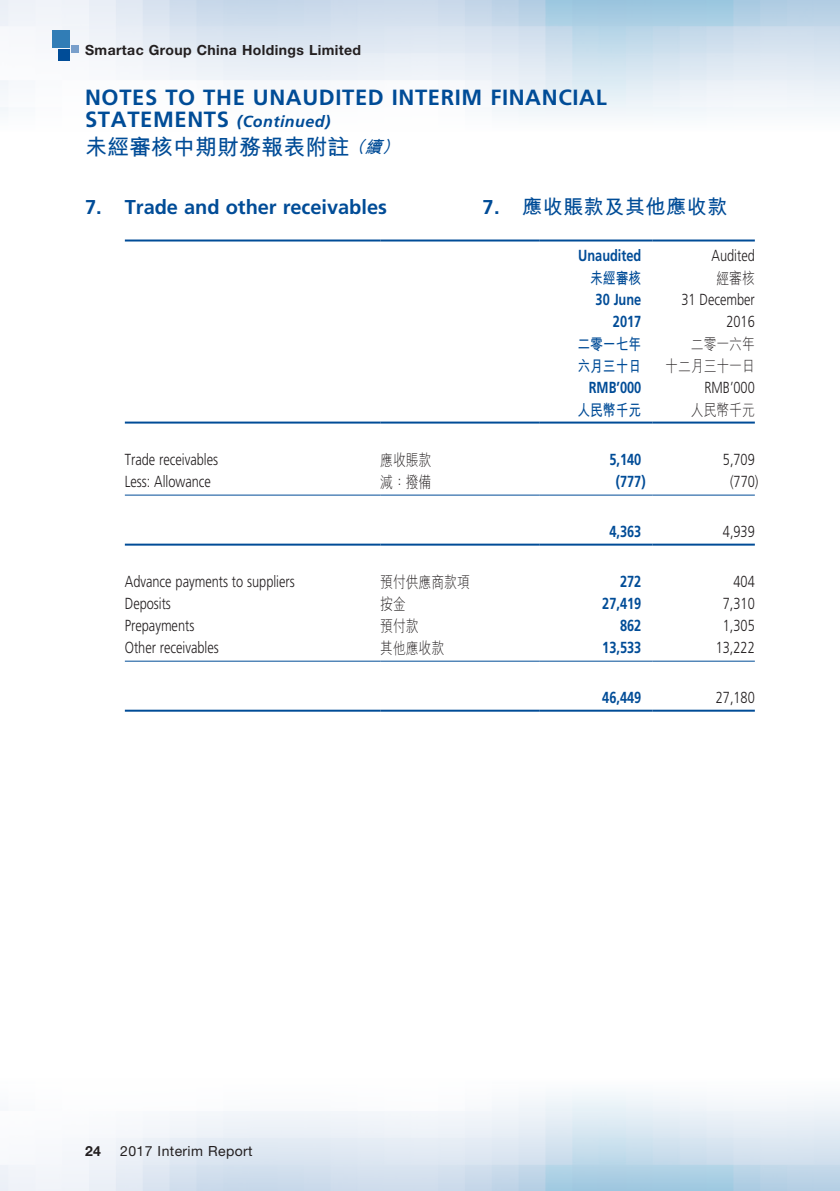
<style>
.page{position:relative;width:840px;height:1191px;background:#fff}
.page>*{position:absolute;margin:0;border:0;box-sizing:border-box;transform-origin:0 0}
.t1{font:700 22px "Frutiger LT Std";letter-spacing:.03em;color:#004c97}
.t2{font:700 22px "M Hei HK";color:#004c97}
.t3{font:700 20px "Frutiger LT Std";color:#004c97}
.t4{font:700 20px "M Hei HK";letter-spacing:.03em;color:#004c97}
.t5{font:300 16px "Frutiger LT Std";color:#231f20;scale:.8 1}
.t6{font:700 16px "Frutiger LT Std";color:#004c97;scale:.8 1}
.t7{font:300 16px/22px "M Hei HK";color:#231f20;text-align:right;scale:.8 1}
.t8{font:italic 700 16px "Frutiger LT Std";letter-spacing:.03em;color:#004c97}
.t9{font:700 16px/22px "M Hei HK";color:#004c97;scale:.8 1}
.t10{font:700 14px "Helvetica Neue LT Std";letter-spacing:.03em;color:#231f20}
.t11{font:14px "Helvetica Neue LT Std";letter-spacing:.03em;color:#231f20}
.s1{font-style:normal;font-size:22px}
.s2{font-style:italic;font-size:17px}
.s3{font-family:"Frutiger LT Std"}
</style>
<div class="page">
<img style="left:0;top:0;width:839px;height:117px">
<div style="left:52px;top:31px;width:17px;height:17px;background:#317db6"></div>
<div style="left:71px;top:45px;width:8px;height:8px;background:#789fcb"></div>
<div style="left:58px;top:49px;width:11px;height:12px;background:#004c97"></div>
<hr style="left:125px;top:239px;width:255px;height:2px;background:#004c97">
<hr style="left:380px;top:239px;width:159px;height:2px;background:#004c97">
<hr style="left:539px;top:239px;width:113px;height:2px;background:#004c97">
<hr style="left:652px;top:239px;width:102px;height:2px;background:#004c97">
<hr style="left:125px;top:421px;width:255px;height:2px;background:#004c97">
<hr style="left:380px;top:421px;width:159px;height:2px;background:#004c97">
<hr style="left:539px;top:421px;width:113px;height:2px;background:#004c97">
<hr style="left:652px;top:421px;width:102px;height:2px;background:#004c97">
<hr style="left:125px;top:494px;width:255px;height:1px;background:#004c97">
<hr style="left:380px;top:494px;width:159px;height:1px;background:#004c97">
<hr style="left:539px;top:494px;width:113px;height:1px;background:#004c97">
<hr style="left:652px;top:494px;width:102px;height:1px;background:#004c97">
<hr style="left:125px;top:543px;width:255px;height:2px;background:#004c97">
<hr style="left:380px;top:543px;width:159px;height:2px;background:#004c97">
<hr style="left:539px;top:543px;width:113px;height:2px;background:#004c97">
<hr style="left:652px;top:543px;width:102px;height:2px;background:#004c97">
<hr style="left:125px;top:660px;width:255px;height:1px;background:#004c97">
<hr style="left:380px;top:660px;width:159px;height:1px;background:#004c97">
<hr style="left:539px;top:660px;width:113px;height:1px;background:#004c97">
<hr style="left:652px;top:660px;width:102px;height:1px;background:#004c97">
<hr style="left:125px;top:709px;width:255px;height:2px;background:#004c97">
<hr style="left:380px;top:709px;width:159px;height:2px;background:#004c97">
<hr style="left:539px;top:709px;width:113px;height:2px;background:#004c97">
<hr style="left:652px;top:709px;width:102px;height:2px;background:#004c97">
<p class="t10" style="left:85px;top:42px;width:277px">Smartac Group China Holdings Limited</p>
<h1 class="t1" style="left:85px;top:84px;width:522px">NOTES TO THE UNAUDITED INTERIM FINANCIAL</h1>
<p class="t8" style="left:85px;top:112px;width:246px"><span class="s1">STATEMENTS</span> (Continued)</p>
<h1 class="t2" style="left:85px;top:131px;width:321px">未經審核中期財務報表附註<span class="s2">（續）</span></h1>
<p class="t3" style="left:85px;top:195px;width:303px">7. Trade and other receivables</p>
<p class="t4" style="left:482px;top:192px;width:246px"><span class="s3">7.</span> 應收賬款及其他應收款</p>
<p class="t6" style="left:578px;top:246px;width:80px">Unaudited</p>
<p class="t5" style="left:711px;top:246px;width:56px">Audited</p>
<p class="t9" style="left:590px;top:265px;width:65px">未經審核</p>
<p class="t7" style="left:716px;top:266px;width:49px">經審核</p>
<p class="t6" style="left:595px;top:290px;width:59px">30 June</p>
<p class="t5" style="left:681px;top:290px;width:93px">31 December</p>
<p class="t6" style="left:612px;top:312px;width:37px">2017</p>
<p class="t5" style="left:726px;top:312px;width:37px">2016</p>
<p class="t9" style="left:577px;top:331px;width:81px">二零一七年六月三十日</p>
<p class="t7" style="left:665px;top:332px;width:113px">二零一六年<br>十二月三十一日</p>
<p class="t6" style="left:588px;top:378px;width:67px">RMB’000</p>
<p class="t5" style="left:704px;top:378px;width:64px">RMB’000</p>
<p class="t9" style="left:577px;top:397px;width:81px">人民幣千元</p>
<p class="t7" style="left:690px;top:398px;width:81px">人民幣千元</p>
<p class="t5" style="left:125px;top:450px;width:118px">Trade receivables</p>
<p class="t7" style="left:380px;top:448px;width:65px">應收賬款</p>
<p class="t6" style="left:609px;top:450px;width:41px">5,140</p>
<p class="t5" style="left:722px;top:450px;width:41px">5,709</p>
<p class="t5" style="left:125px;top:472px;width:109px">Less: Allowance</p>
<p class="t7" style="left:380px;top:470px;width:65px">減：撥備</p>
<p class="t6" style="left:615px;top:472px;width:39px">(777)</p>
<p class="t5" style="left:729px;top:472px;width:37px">(770)</p>
<p class="t6" style="left:609px;top:522px;width:41px">4,363</p>
<p class="t5" style="left:722px;top:522px;width:41px">4,939</p>
<p class="t5" style="left:125px;top:572px;width:214px">Advance payments to suppliers</p>
<p class="t7" style="left:380px;top:570px;width:113px">預付供應商款項</p>
<p class="t6" style="left:619px;top:572px;width:28px">272</p>
<p class="t5" style="left:733px;top:572px;width:28px">404</p>
<p class="t5" style="left:125px;top:594px;width:59px">Deposits</p>
<p class="t7" style="left:380px;top:592px;width:33px">按金</p>
<p class="t6" style="left:602px;top:594px;width:50px">27,419</p>
<p class="t5" style="left:722px;top:594px;width:41px">7,310</p>
<p class="t5" style="left:125px;top:616px;width:88px">Prepayments</p>
<p class="t7" style="left:380px;top:614px;width:49px">預付款</p>
<p class="t6" style="left:619px;top:616px;width:28px">862</p>
<p class="t5" style="left:722px;top:616px;width:41px">1,305</p>
<p class="t5" style="left:125px;top:638px;width:119px">Other receivables</p>
<p class="t7" style="left:380px;top:636px;width:81px">其他應收款</p>
<p class="t6" style="left:602px;top:638px;width:50px">13,533</p>
<p class="t5" style="left:715px;top:638px;width:50px">13,222</p>
<p class="t6" style="left:602px;top:688px;width:50px">46,449</p>
<p class="t5" style="left:715px;top:688px;width:50px">27,180</p>
<p class="t10" style="left:85px;top:1142px;width:17px">24</p>
<p class="t11" style="left:120px;top:1142px;width:134px">2017 Interim Report</p>
</div>
